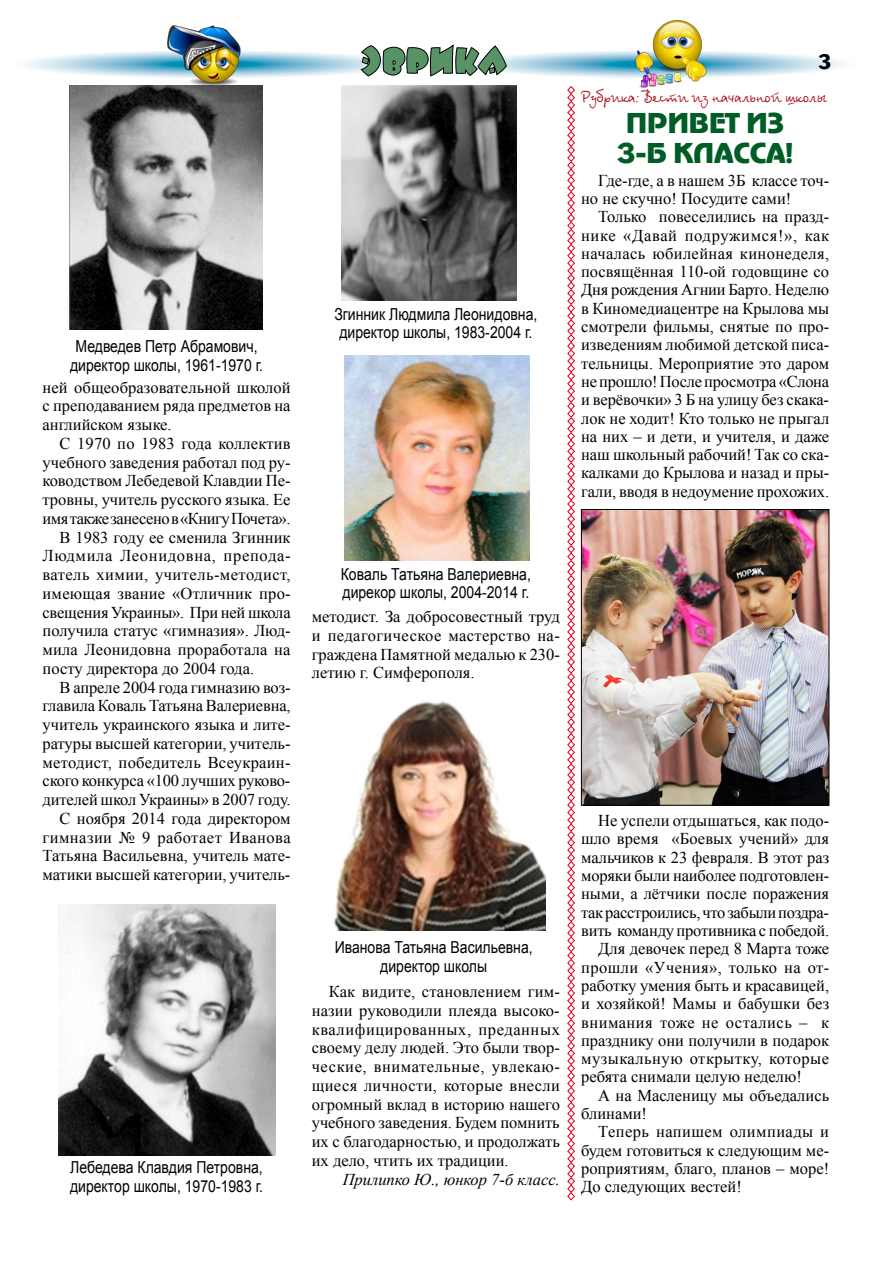
<style>
.page{position:relative;width:893px;height:1263px;background:#fff}
.page>*{position:absolute;margin:0;border:0;box-sizing:border-box;transform-origin:0 0}
.t1{font:27px/30px "Adver Gothic C";color:#005d25;text-align:center}
.t2{font:700 21px "Text Book C";color:#000;scale:1.2 1}
.t3{font:16.5px/18.3px "Times New Roman";color:#000;text-align:justify}
.t4{font:16.5px/18.8px "Arial";color:#000;text-align:center;scale:.85 1}
.t5{font:16.5px "Times New Roman";letter-spacing:.025em;color:#000}
.t6{font:16.5px "Times New Roman";letter-spacing:.03em;color:#000}
.t7{font:16.5px "Times New Roman";letter-spacing:-.02em;color:#000}
.t8{font:16.5px "Times New Roman";letter-spacing:-.025em;color:#000}
.t9{font:16.5px "Betina Script C";color:#ac111c}
.t10{font:16.5px "Times New Roman";letter-spacing:.04em;color:#000}
.t11{font:italic 16.5px "Times New Roman";color:#000}
</style>
<div class="page">
<svg style="left:507px;top:51px;width:337px;height:27px"></svg>
<svg style="left:24px;top:51px;width:336px;height:27px"></svg>
<svg style="left:360px;top:44px;width:147px;height:33px"></svg>
<img style="left:168px;top:25px;width:79px;height:60px">
<img style="left:630px;top:20px;width:78px;height:67px">
<img style="left:69px;top:85px;width:194px;height:245px">
<img style="left:59px;top:904px;width:217px;height:252px">
<img style="left:342px;top:85px;width:175px;height:215px">
<img style="left:344px;top:356px;width:185px;height:204px">
<img style="left:334px;top:701px;width:212px;height:229px">
<svg style="left:567px;top:86px;width:8px;height:1115px"></svg>
<img style="left:583px;top:511px;width:244px;height:292px">
<div style="left:581px;top:509px;width:248px;height:296px;border:1px solid #000"></div>
<p class="t4" style="left:70px;top:337px;width:229px">Медведев Петр Абрамович, директор школы, 1961-1970 г.</p>
<p class="t3" style="left:43px;top:378px;width:250px;line-height:18.8px">ней общеобразовательной школой с преподаванием ряда предметов на английском языке.</p>
<p class="t3" style="left:60px;top:434px;width:233px">С 1970 по 1983 года коллектив</p>
<p class="t3" style="left:43px;top:453px;width:250px">учебного заведения работал под ру-</p>
<p class="t3" style="left:43px;top:471px;width:250px">ководством Лебедевой Клавдии Пе-</p>
<p class="t3" style="left:43px;top:490px;width:250px">тровны, учитель русского языка. Ее</p>
<p class="t8" style="left:43px;top:507px;width:250px">имя также занесено в «Книгу Почета».</p>
<p class="t3" style="left:60px;top:528px;width:233px">В 1983 году ее сменила Згинник</p>
<p class="t10" style="left:43px;top:545px;width:250px">Людмила Леонидовна, препода-</p>
<p class="t5" style="left:43px;top:564px;width:250px">ватель химии, учитель-методист,</p>
<p class="t3" style="left:43px;top:584px;width:250px">имеющая звание «Отличник про-</p>
<p class="t3" style="left:43px;top:603px;width:250px">свещения Украины». При ней школа</p>
<p class="t3" style="left:43px;top:621px;width:250px">получила статус «гимназия». Люд-</p>
<p class="t3" style="left:43px;top:640px;width:249px">мила Леонидовна проработала на</p>
<p class="t3" style="left:43px;top:659px;width:213px">посту директора до 2004 года.</p>
<p class="t3" style="left:60px;top:678px;width:233px">В апреле 2004 года гимназию воз-</p>
<p class="t3" style="left:43px;top:696px;width:250px">главила Коваль Татьяна Валериевна,</p>
<p class="t3" style="left:43px;top:715px;width:250px">учитель украинского языка и лите-</p>
<p class="t3" style="left:43px;top:734px;width:250px">ратуры высшей категории, учитель-</p>
<p class="t3" style="left:43px;top:753px;width:250px">методист, победитель Всеукраин-</p>
<p class="t3" style="left:43px;top:771px;width:249px">ского конкурса «100 лучших руково-</p>
<p class="t3" style="left:43px;top:790px;width:250px">дителей школ Украины» в 2007 году.</p>
<p class="t3" style="left:60px;top:809px;width:233px">С ноября 2014 года директором</p>
<p class="t6" style="left:43px;top:826px;width:250px">гимназии № 9 работает Иванова</p>
<p class="t3" style="left:43px;top:846px;width:250px">Татьяна Васильевна, учитель мате-</p>
<p class="t3" style="left:43px;top:865px;width:249px">матики высшей категории, учитель-</p>
<p class="t4" style="left:70px;top:1158px;width:229px;text-align:left">Лебедева Клавдия Петровна, директор школы, 1970-1983 г.</p>
<p class="t4" style="left:334px;top:305px;width:240px">Згинник Людмила Леонидовна, директор школы, 1983-2004 г.</p>
<p class="t2" style="left:818px;top:50px;width:13px">3</p>
<p class="t9" style="left:581px;top:86px;width:246px">Рубрика: Вести из начальной школы</p>
<h1 class="t1" style="left:617px;top:109px;width:177px">ПРИВЕТ ИЗ<br>3-Б КЛАССА!</h1>
<p class="t3" style="left:581px;top:171px;width:250px;text-indent:17px">Где-где, а в нашем 3Б классе точ&shy;но не скучно! Посудите сами!</p>
<p class="t3" style="left:581px;top:207px;width:250px;text-indent:17px">Только повеселились на празд&shy;нике «Давай подружимся!», как началась юбилейная кинонеделя, посвящённая 110-ой годовщине со Дня рождения Агнии Барто. Неделю в Киномедиацентре на Крылова мы смотрели фильмы, снятые по про&shy;изведениям любимой детской писа&shy;тельницы. Мероприятие это даром не прошло! После просмотра «Слона и верёвочки» 3 Б на улицу без скака&shy;лок не ходит! Кто только не прыгал на них – и дети, и учителя, и даже наш школьный рабочий! Так со ска&shy;калками до Крылова и назад и пры&shy;гали, вводя в недоумение прохожих.</p>
<p class="t4" style="left:341px;top:565px;width:225px;text-align:left">Коваль Татьяна Валериевна, дирекор школы, 2004-2014 г.</p>
<p class="t3" style="left:312px;top:607px;width:250px;line-height:18.8px">методист. За добросовестный труд и педагогическое мастерство на&shy;граждена Памятной медалью к 230- летию г. Симферополя.</p>
<p class="t4" style="left:335px;top:938px;width:235px">Иванова Татьяна Васильевна, директор школы</p>
<p class="t3" style="left:312px;top:982px;width:250px;line-height:18.8px;text-indent:17px">Как видите, становлением гим&shy;назии руководили плеяда высоко&shy;квалифицированных, преданных своему делу людей. Это были твор&shy;ческие, внимательные, увлекаю&shy;щиеся личности, которые внесли огромный вклад в историю нашего учебного заведения. Будем помнить их с благодарностью, и продолжать их дело, чтить их традиции.</p>
<p class="t11" style="left:343px;top:1168px;width:219px">Прилипко Ю., юнкор 7-б класс.</p>
<p class="t3" style="left:598px;top:811px;width:233px">Не успели отдышаться, как подо-</p>
<p class="t3" style="left:581px;top:829px;width:249px">шло время «Боевых учений» для</p>
<p class="t3" style="left:581px;top:848px;width:250px">мальчиков к 23 февраля. В этот раз</p>
<p class="t3" style="left:581px;top:866px;width:250px">моряки были наиболее подготовлен-</p>
<p class="t3" style="left:581px;top:884px;width:250px">ными, а лётчики после поражения</p>
<p class="t7" style="left:581px;top:901px;width:249px">так расстроились, что забыли поздра-</p>
<p class="t3" style="left:581px;top:921px;width:250px">вить команду противника с победой.</p>
<p class="t3" style="left:598px;top:939px;width:233px">Для девочек перед 8 Марта тоже</p>
<p class="t5" style="left:581px;top:956px;width:250px">прошли «Учения», только на от-</p>
<p class="t3" style="left:581px;top:976px;width:250px">работку умения быть и красавицей,</p>
<p class="t3" style="left:581px;top:994px;width:250px">и хозяйкой! Мамы и бабушки без</p>
<p class="t6" style="left:581px;top:1011px;width:249px">внимания тоже не остались – к</p>
<p class="t3" style="left:581px;top:1031px;width:250px">празднику они получили в подарок</p>
<p class="t6" style="left:581px;top:1047px;width:249px">музыкальную открытку, которые</p>
<p class="t3" style="left:581px;top:1067px;width:222px">ребята снимали целую неделю!</p>
<p class="t3" style="left:598px;top:1086px;width:233px">А на Масленицу мы объедались</p>
<p class="t3" style="left:581px;top:1104px;width:67px">блинами!</p>
<p class="t5" style="left:598px;top:1121px;width:232px">Теперь напишем олимпиады и</p>
<p class="t3" style="left:581px;top:1141px;width:250px">будем готовиться к следующим ме-</p>
<p class="t3" style="left:581px;top:1159px;width:250px">роприятиям, благо, планов – море!</p>
<p class="t3" style="left:581px;top:1177px;width:162px">До следующих вестей!</p>
</div>
